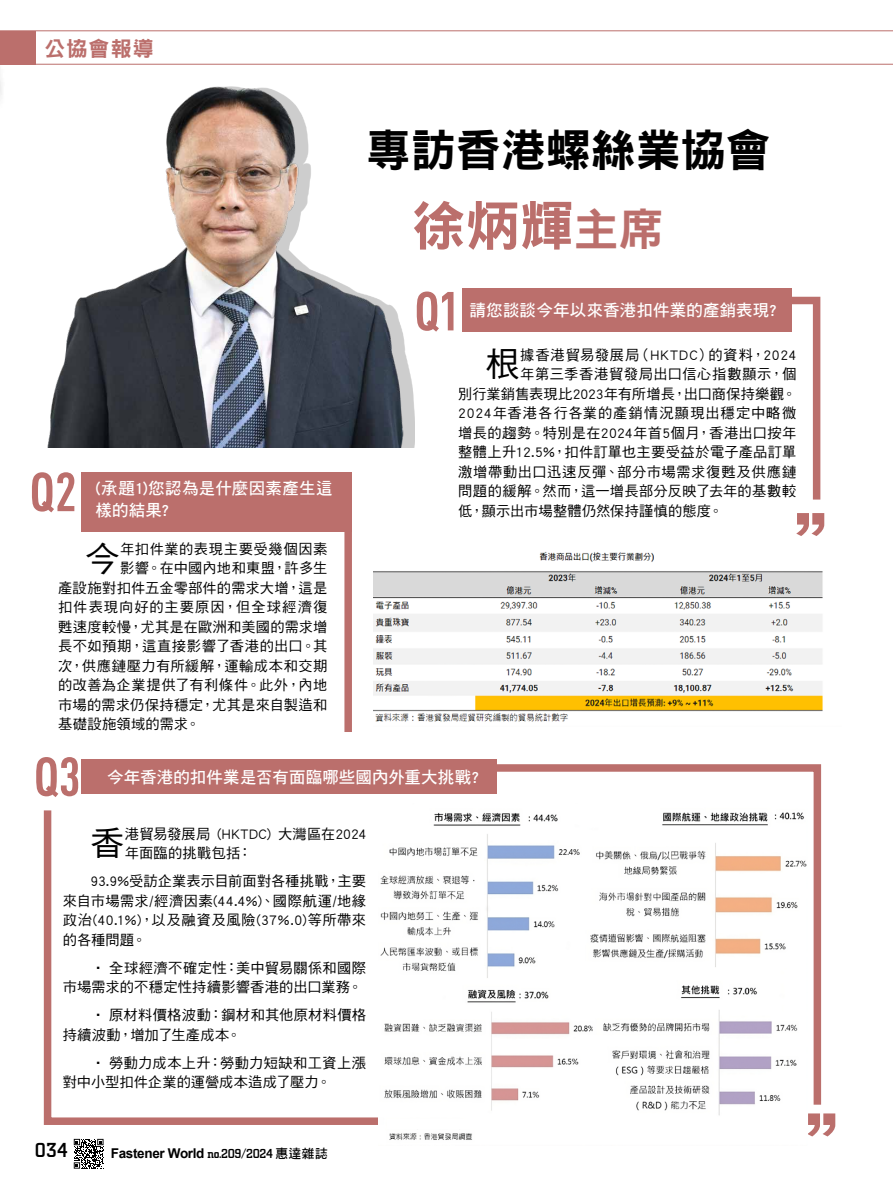
<style>
.page{position:relative;width:893px;height:1191px;background:#fff}
.page>*{position:absolute;margin:0;border:0;box-sizing:border-box;transform-origin:0 0}
.t1{font:700 54px "DIN Cond";color:#bb6f6c}
.t2{font:54px "DF Hei Std W9";color:#bb6f6c}
.t3{font:45px "DF Hei Std W9";color:#000}
.t4{font:33.75px "DF Hei Std W5";color:#000}
.t5{font:21px "DF Hei Std W9";letter-spacing:.05em;color:#bb6f6c}
.t6{font:500 21px "City D";color:#000}
.t7{font:16.5px/22.5px "DF Hei Std W7";letter-spacing:.01em;color:#fff}
.t8{font:14.25px/19.5px "DF Hei Std W5";letter-spacing:.025em;color:#000}
.t9{font:14.25px "DF Hei Std W5";color:#000}
.t10{font:14.25px "DF Hei Std W5";letter-spacing:.065em;color:#000}
.t11{font:14.25px "DF Hei Std W5";letter-spacing:.06em;color:#000}
.t12{font:14.25px "DF Hei Std W5";letter-spacing:.045em;color:#000}
.t13{font:14.25px "DF Hei Std W5";letter-spacing:.07em;color:#000}
.t14{font:700 13.5px "Arial";letter-spacing:-.025em;color:#000}
.s1{font-size:45px}
.s2{font-family:"City D";font-weight:500}
.s3{font-family:"DF Hei Std W7";font-weight:400;font-size:12.75px}
</style>
<div class="page">
<div style="left:82px;top:471px;width:270px;height:60px;background:#bb6f6c"></div>
<svg style="left:319px;top:531px;width:33px;height:201px"></svg>
<div style="left:462px;top:288px;width:329px;height:43px;background:#bb6f6c"></div>
<svg style="left:796px;top:513px;width:28px;height:23px"></svg>
<svg style="left:531px;top:293px;width:290px;height:207px"></svg>
<img style="left:36px;top:63px;width:375px;height:385px">
<img style="left:374px;top:552px;width:449px;height:170px">
<div style="left:82px;top:759px;width:415px;height:35px;background:#bb6f6c"></div>
<svg style="left:43px;top:810px;width:335px;height:315px"></svg>
<svg style="left:75px;top:760px;width:747px;height:352px"></svg>
<svg style="left:808px;top:1113px;width:27px;height:23px"></svg>
<img style="left:378px;top:803px;width:429px;height:337px">
<div style="left:388px;top:1118px;width:80px;height:10px;background:#fff"></div>
<div style="left:0;top:31px;width:36px;height:33px;background:#bb6f6c"></div>
<hr style="left:0;top:64px;width:893px;height:1px;background:#bb6f6c">
<hr style="left:0;top:31px;width:893px;height:1px;background:#bb6f6c">
<svg style="left:74px;top:1138px;width:30px;height:30px"></svg>
<h3 class="t5" style="left:45px;top:37px;width:111px">公協會報導</h3>
<h1 class="t1" style="left:30px;top:459px;width:48px">Q2</h1>
<p class="t7" style="left:95px;top:476px;width:239px">(承題1)您認為是什麼因素產生這樣的結果?</p>
<h3 class="t4" style="left:86px;top:540px;width:35px">今</h3>
<p class="t8" style="left:120px;top:538px;width:209px">年扣件業的表現主要受幾個因素</p>
<p class="t8" style="left:120px;top:558px;width:209px">影響。在中國內地和東盟，許多生</p>
<p class="t8" style="left:58px;top:577px;width:271px">產設施對扣件五金零部件的需求大增，這是</p>
<p class="t13" style="left:58px;top:599px;width:271px">扣件表現向好的主要原因，但全球經濟復</p>
<p class="t8" style="left:58px;top:616px;width:271px">甦速度較慢，尤其是在歐洲和美國的需求增</p>
<p class="t8" style="left:58px;top:636px;width:271px">長不如預期，這直接影響了香港的出口。其</p>
<p class="t8" style="left:58px;top:655px;width:271px">次，供應鏈壓力有所緩解，運輸成本和交期</p>
<p class="t8" style="left:58px;top:675px;width:271px">的改善為企業提供了有利條件。此外，內地</p>
<p class="t8" style="left:58px;top:694px;width:271px">市場的需求仍保持穩定，尤其是來自製造和</p>
<p class="t8" style="left:58px;top:714px;width:143px">基礎設施領域的需求。</p>
<h2 class="t3" style="left:366px;top:126px;width:406px">專訪香港螺絲業協會</h2>
<h1 class="t2" style="left:412px;top:196px;width:253px">徐炳輝<span class="s1">主席</span></h1>
<h1 class="t1" style="left:415px;top:278px;width:47px">Q1</h1>
<p class="t7" style="left:469px;top:299px;width:309px">請您談談今年以來香港扣件業的產銷表現?</p>
<h3 class="t4" style="left:486px;top:346px;width:35px">根</h3>
<p class="t11" style="left:520px;top:347px;width:277px">據香港貿易發展局（HKTDC）的資料，2024</p>
<p class="t8" style="left:520px;top:364px;width:277px">年第三季香港貿發局出口信心指數顯示，個</p>
<p class="t9" style="left:458px;top:386px;width:340px">別行業銷售表現比2023年有所增長，出口商保持樂觀。</p>
<p class="t10" style="left:458px;top:405px;width:340px">2024年香港各行各業的產銷情況顯現出穩定中略微</p>
<p class="t8" style="left:458px;top:422px;width:340px">增長的趨勢。特別是在2024年首5個月，香港出口按年</p>
<p class="t8" style="left:458px;top:442px;width:340px">整體上升12.5%，扣件訂單也主要受益於電子產品訂單</p>
<p class="t12" style="left:458px;top:464px;width:340px">激增帶動出口迅速反彈、部分市場需求復甦及供應鏈</p>
<p class="t8" style="left:458px;top:481px;width:340px">問題的緩解。然而，這一增長部分反映了去年的基數較</p>
<p class="t8" style="left:458px;top:500px;width:266px">低，顯示出市場整體仍然保持謹慎的態度。</p>
<h1 class="t1" style="left:34px;top:744px;width:48px">Q3</h1>
<p class="t7" style="left:107px;top:765px;width:373px">今年香港的扣件業是否有面臨哪些國內外重大挑戰?</p>
<h3 class="t4" style="left:90px;top:825px;width:35px">香</h3>
<p class="t8" style="left:125px;top:823px;width:243px">港貿易發展局 (HKTDC) 大灣區在2024年面臨的挑戰包括：</p>
<p class="t8" style="left:63px;top:871px;width:305px;text-align:justify;text-indent:28px">93.9%受訪企業表示目前面對各種挑戰，主要來自市場需求/經濟因素(44.4%)、國際航運/地緣政治(40.1%)，以及融資及風險(37%.0)等所帶來的各種問題。</p>
<p class="t8" style="left:63px;top:957px;width:305px;text-align:right">• 全球經濟不確定性：美中貿易關係和國際<br>市場需求的不穩定性持續影響香港的出口業務。</p>
<p class="t8" style="left:63px;top:1005px;width:305px;text-indent:29px">• 原材料價格波動：鋼材和其他原材料價格持續波動，增加了生產成本。</p>
<p class="t8" style="left:63px;top:1052px;width:305px;text-indent:29px">• 勞動力成本上升：勞動力短缺和工資上漲對中小型扣件企業的運營成本造成了壓力。</p>
<h3 class="t6" style="left:35px;top:1138px;width:34px">034</h3>
<p class="t14" style="left:111px;top:1144px;width:218px">Fastener World <span class="s2">no.209/2024</span> <span class="s3">惠達雜誌</span></p>
</div>
